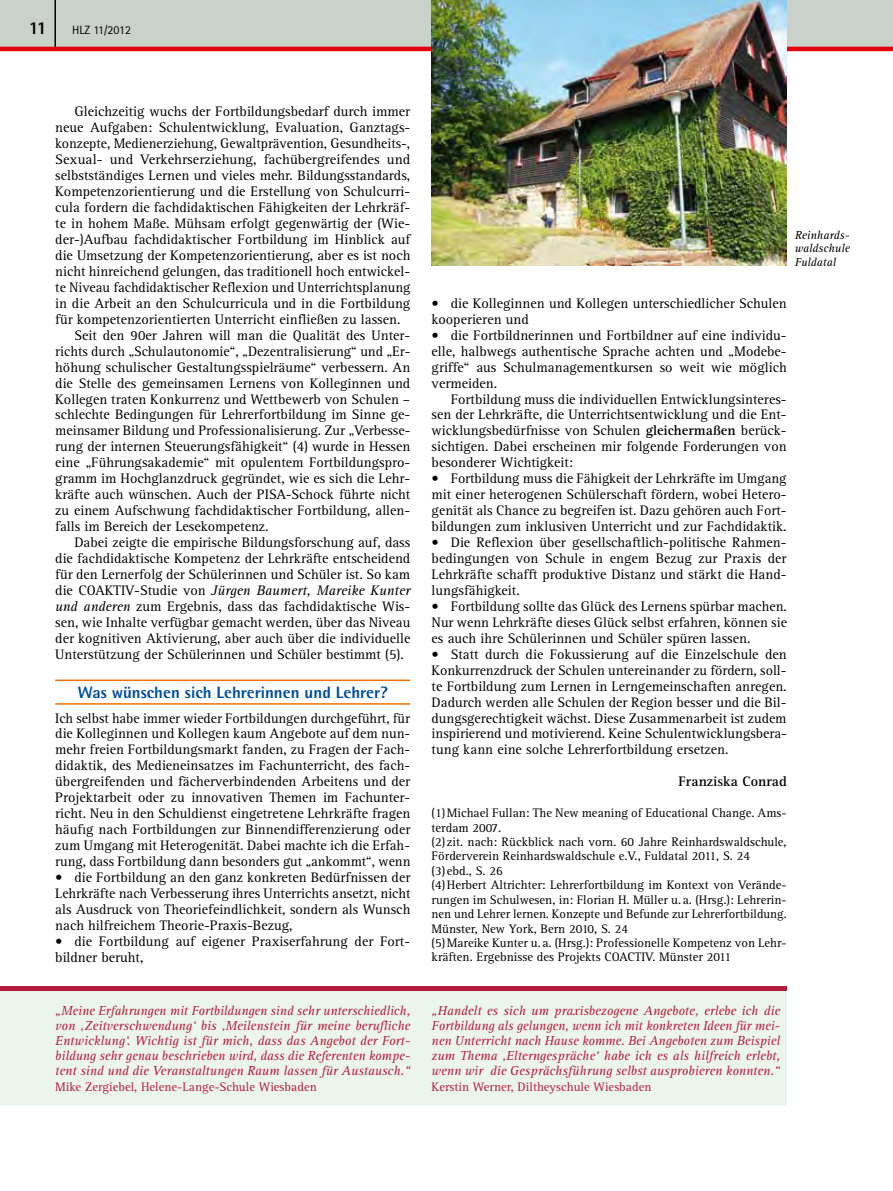
<style>
.page{position:relative;width:893px;height:1191px;background:#fff}
.page>*{position:absolute;margin:0;border:0;box-sizing:border-box;transform-origin:0 0}
.t1{font:800 18px "Rotis Sans Serif Std";color:#000}
.t2{font:800 16.5px "Rotis Semi Sans Std";color:#004e9e}
.t3{font:14.25px/15.9px "Rotis Serif Std";color:#000;text-align:justify}
.t4{font:italic 14.25px "Rotis Serif Std";color:#000}
.t5{font:700 14.25px "Rotis Serif Std";color:#000}
.t6{font:italic 13.5px/15px "Rotis Serif Std";color:#b61c3e;text-align:justify}
.t7{font:12.75px/14.4px "Rotis Serif Std";color:#000}
.t8{font:12.75px "Rotis Serif Std";color:#b61c3e}
.t9{font:italic 12px/13.5px "Rotis Serif Std";color:#000;text-align:justify}
.t10{font:12px "Rotis Sans Serif Std";color:#000}
.s1{font-style:normal}
.s2{font-style:italic}
.s3{font-weight:700}
</style>
<div class="page">
<svg style="left:0;top:0;width:893px;height:51px;background:#cbbfba"></svg>
<hr style="left:54px;top:0;width:2px;height:47px;background:#000">
<hr style="left:55px;top:679px;width:355px;height:2px;background:#ee7100">
<hr style="left:55px;top:703px;width:355px;height:1px;background:#ee7100">
<div style="left:0;top:991px;width:787px;height:115px;background:#ebf5ec"></div>
<div style="left:0;top:986px;width:787px;height:5px;background:#b61c3e"></div>
<img style="left:432px;top:0;width:355px;height:265px">
<p class="t1" style="left:29px;top:16px;width:20px">11</p>
<p class="t10" style="left:72px;top:23px;width:60px">HLZ 11/2012</p>
<p class="t3" style="left:74px;top:104px;width:337px">Gleichzeitig wuchs der Fortbildungsbedarf durch immer</p>
<p class="t3" style="left:55px;top:120px;width:357px">neue Aufgaben: Schulentwicklung, Evaluation, Ganztags-</p>
<p class="t3" style="left:55px;top:136px;width:356px">konzepte, Medienerziehung, Gewaltprävention, Gesundheits-,</p>
<p class="t3" style="left:55px;top:152px;width:357px">Sexual- und Verkehrserziehung, fachübergreifendes und</p>
<p class="t3" style="left:55px;top:168px;width:357px">selbstständiges Lernen und vieles mehr. Bildungsstandards,</p>
<p class="t3" style="left:55px;top:184px;width:357px">Kompetenzorientierung und die Erstellung von Schulcurri-</p>
<p class="t3" style="left:55px;top:200px;width:357px">cula fordern die fachdidaktischen Fähigkeiten der Lehrkräf-</p>
<p class="t3" style="left:55px;top:216px;width:357px">te in hohem Maße. Mühsam erfolgt gegenwärtig der (Wie-</p>
<p class="t3" style="left:55px;top:232px;width:357px">der-)Aufbau fachdidaktischer Fortbildung im Hinblick auf</p>
<p class="t3" style="left:55px;top:248px;width:357px">die Umsetzung der Kompetenzorientierung, aber es ist noch</p>
<p class="t3" style="left:55px;top:264px;width:356px">nicht hinreichend gelungen, das traditionell hoch entwickel-</p>
<p class="t3" style="left:55px;top:279px;width:357px">te Niveau fachdidaktischer Reflexion und Unterrichtsplanung</p>
<p class="t3" style="left:55px;top:295px;width:357px">in die Arbeit an den Schulcurricula und in die Fortbildung</p>
<p class="t3" style="left:55px;top:311px;width:347px">für kompetenzorientierten Unterricht einfließen zu lassen.</p>
<p class="t3" style="left:74px;top:327px;width:337px">Seit den 90er Jahren will man die Qualität des Unter-</p>
<p class="t3" style="left:55px;top:343px;width:357px">richts durch „Schulautonomie“, „Dezentralisierung“ und „Er-</p>
<p class="t3" style="left:55px;top:359px;width:357px">höhung schulischer Gestaltungsspielräume“ verbessern. An</p>
<p class="t3" style="left:55px;top:375px;width:357px">die Stelle des gemeinsamen Lernens von Kolleginnen und</p>
<p class="t3" style="left:55px;top:391px;width:357px">Kollegen traten Konkurrenz und Wettbewerb von Schulen –</p>
<p class="t3" style="left:55px;top:407px;width:357px">schlechte Bedingungen für Lehrerfortbildung im Sinne ge-</p>
<p class="t3" style="left:55px;top:423px;width:357px">meinsamer Bildung und Professionalisierung. Zur „Verbesse-</p>
<p class="t3" style="left:55px;top:439px;width:357px">rung der internen Steuerungsfähigkeit“ (4) wurde in Hessen</p>
<p class="t3" style="left:55px;top:455px;width:357px">eine „Führungsakademie“ mit opulentem Fortbildungspro-</p>
<p class="t3" style="left:55px;top:471px;width:357px">gramm im Hochglanzdruck gegründet, wie es sich die Lehr-</p>
<p class="t3" style="left:55px;top:487px;width:357px">kräfte auch wünschen. Auch der PISA-Schock führte nicht</p>
<p class="t3" style="left:55px;top:503px;width:357px">zu einem Aufschwung fachdidaktischer Fortbildung, allen-</p>
<p class="t3" style="left:55px;top:519px;width:215px">falls im Bereich der Lesekompetenz.</p>
<p class="t3" style="left:74px;top:535px;width:337px">Dabei zeigte die empirische Bildungsforschung auf, dass</p>
<p class="t3" style="left:55px;top:551px;width:357px">die fachdidaktische Kompetenz der Lehrkräfte entscheidend</p>
<p class="t3" style="left:55px;top:567px;width:357px">für den Lernerfolg der Schülerinnen und Schüler ist. So kam</p>
<p class="t4" style="left:55px;top:582px;width:357px"><span class="s1">die COAKTIV-Studie von</span> Jürgen Baumert, Mareike Kunter</p>
<p class="t3" style="left:55px;top:598px;width:357px"><span class="s2">und anderen</span> zum Ergebnis, dass das fachdidaktische Wis-</p>
<p class="t3" style="left:55px;top:614px;width:357px">sen, wie Inhalte verfügbar gemacht werden, über das Niveau</p>
<p class="t3" style="left:55px;top:630px;width:357px">der kognitiven Aktivierung, aber auch über die individuelle</p>
<p class="t3" style="left:55px;top:646px;width:350px">Unterstützung der Schülerinnen und Schüler bestimmt (5).</p>
<p class="t2" style="left:78px;top:682px;width:311px">Was wünschen sich Lehrerinnen und Lehrer?</p>
<p class="t3" style="left:55px;top:710px;width:357px">Ich selbst habe immer wieder Fortbildungen durchgeführt, für die Kolleginnen und Kollegen kaum Angebote auf dem nun&shy;mehr freien Fortbildungsmarkt fanden, zu Fragen der Fach&shy;didaktik, des Medieneinsatzes im Fachunterricht, des fach&shy;übergreifenden und fächerverbindenden Arbeitens und der Projektarbeit oder zu innovativen Themen im Fachunter&shy;richt. Neu in den Schuldienst eingetretene Lehrkräfte fragen häufig nach Fortbildungen zur Binnendifferenzierung oder zum Umgang mit Heterogenität. Dabei machte ich die Erfah&shy;rung, dass Fortbildung dann besonders gut „ankommt“, wenn</p>
<p class="t3" style="left:55px;top:869px;width:357px">• die Fortbildung an den ganz konkreten Bedürfnissen der Lehrkräfte nach Verbesserung ihres Unterrichts ansetzt, nicht als Ausdruck von Theoriefeindlichkeit, sondern als Wunsch nach hilfreichem Theorie-Praxis-Bezug,</p>
<p class="t3" style="left:55px;top:933px;width:356px">• die Fortbildung auf eigener Praxiserfahrung der Fort&shy;bildner beruht,</p>
<p class="t6" style="left:55px;top:1003px;width:357px">„Meine Erfahrungen mit Fortbildungen sind sehr unterschiedlich, von ‚Zeitverschwendung‘ bis ‚Meilenstein für meine berufliche Entwicklung‘. Wichtig ist für mich, dass das Angebot der Fort&shy;bildung sehr genau beschrieben wird, dass die Referenten kompe&shy;tent sind und die Veranstaltungen Raum lassen für Austausch.“</p>
<p class="t8" style="left:55px;top:1079px;width:263px">Mike Zergiebel, Helene-Lange-Schule Wiesbaden</p>
<p class="t9" style="left:795px;top:228px;width:57px">Reinhards&shy;waldschule Fuldatal</p>
<p class="t3" style="left:432px;top:295px;width:357px">• die Kolleginnen und Kollegen unterschiedlicher Schulen kooperieren und</p>
<p class="t3" style="left:432px;top:327px;width:357px">• die Fortbildnerinnen und Fortbildner auf eine individu&shy;elle, halbwegs authentische Sprache achten und „Modebe&shy;griffe“ aus Schulmanagementkursen so weit wie möglich vermeiden.</p>
<p class="t3" style="left:432px;top:391px;width:357px;text-indent:19px">Fortbildung muss die individuellen Entwicklungsinteres&shy;sen der Lehrkräfte, die Unterrichtsentwicklung und die Ent&shy;wicklungsbedürfnisse von Schulen <span class="s3">gleichermaßen</span> berück&shy;sichtigen. Dabei erscheinen mir folgende Forderungen von besonderer Wichtigkeit:</p>
<p class="t3" style="left:432px;top:471px;width:357px">• Fortbildung muss die Fähigkeit der Lehrkräfte im Umgang mit einer heterogenen Schülerschaft fördern, wobei Hetero&shy;genität als Chance zu begreifen ist. Dazu gehören auch Fort&shy;bildungen zum inklusiven Unterricht und zur Fachdidaktik.</p>
<p class="t3" style="left:432px;top:535px;width:357px">• Die Reflexion über gesellschaftlich-politische Rahmen&shy;bedingungen von Schule in engem Bezug zur Praxis der Lehrkräfte schafft produktive Distanz und stärkt die Hand&shy;lungsfähigkeit.</p>
<p class="t3" style="left:432px;top:598px;width:357px">• Fortbildung sollte das Glück des Lernens spürbar machen.<br>Nur wenn Lehrkräfte dieses Glück selbst erfahren, können sie es auch ihre Schülerinnen und Schüler spüren lassen.</p>
<p class="t3" style="left:432px;top:646px;width:357px">• Statt durch die Fokussierung auf die Einzelschule den Konkurrenzdruck der Schulen untereinander zu fördern, soll&shy;te Fortbildung zum Lernen in Lerngemeinschaften anregen.<br>Dadurch werden alle Schulen der Region besser und die Bil&shy;dungsgerechtigkeit wächst. Diese Zusammenarbeit ist zudem inspirierend und motivierend. Keine Schulentwicklungsbera&shy;tung kann eine solche Lehrerfortbildung ersetzen.</p>
<p class="t5" style="left:679px;top:773px;width:110px">Franziska Conrad</p>
<p class="t7" style="left:432px;top:806px;width:357px">(1)Michael Fullan: The New meaning of Educational Change. Ams&shy;terdam 2007.<br>(2) zit. nach: Rückblick nach vorn. 60 Jahre Reinhardswaldschule, Förderverein Reinhardswaldschule e.V., Fuldatal 2011, S. 24<br>(3) ebd., S. 26<br>(4)Herbert Altrichter: Lehrerfortbildung im Kontext von Verände&shy;rungen im Schulwesen, in: Florian H. Müller u. a. (Hrsg.): Lehrerin&shy;nen und Lehrer lernen. Konzepte und Befunde zur Lehrerfortbildung.<br>Münster, New York, Bern 2010, S. 24<br>(5)Mareike Kunter u. a. (Hrsg.): Professionelle Kompetenz von Lehr&shy;kräften. Ergebnisse des Projekts COACTIV. Münster 2011</p>
<p class="t6" style="left:432px;top:1003px;width:350px">„Handelt es sich um praxisbezogene Angebote, erlebe ich die Fortbildung als gelungen, wenn ich mit konkreten Ideen für mei&shy;nen Unterricht nach Hause komme. Bei Angeboten zum Beispiel zum Thema ‚Elterngespräche‘ habe ich es als hilfreich erlebt, wenn wir die Gesprächsführung selbst ausprobieren konnten.“</p>
<p class="t8" style="left:432px;top:1079px;width:221px">Kerstin Werner, Diltheyschule Wiesbaden</p>
</div>
